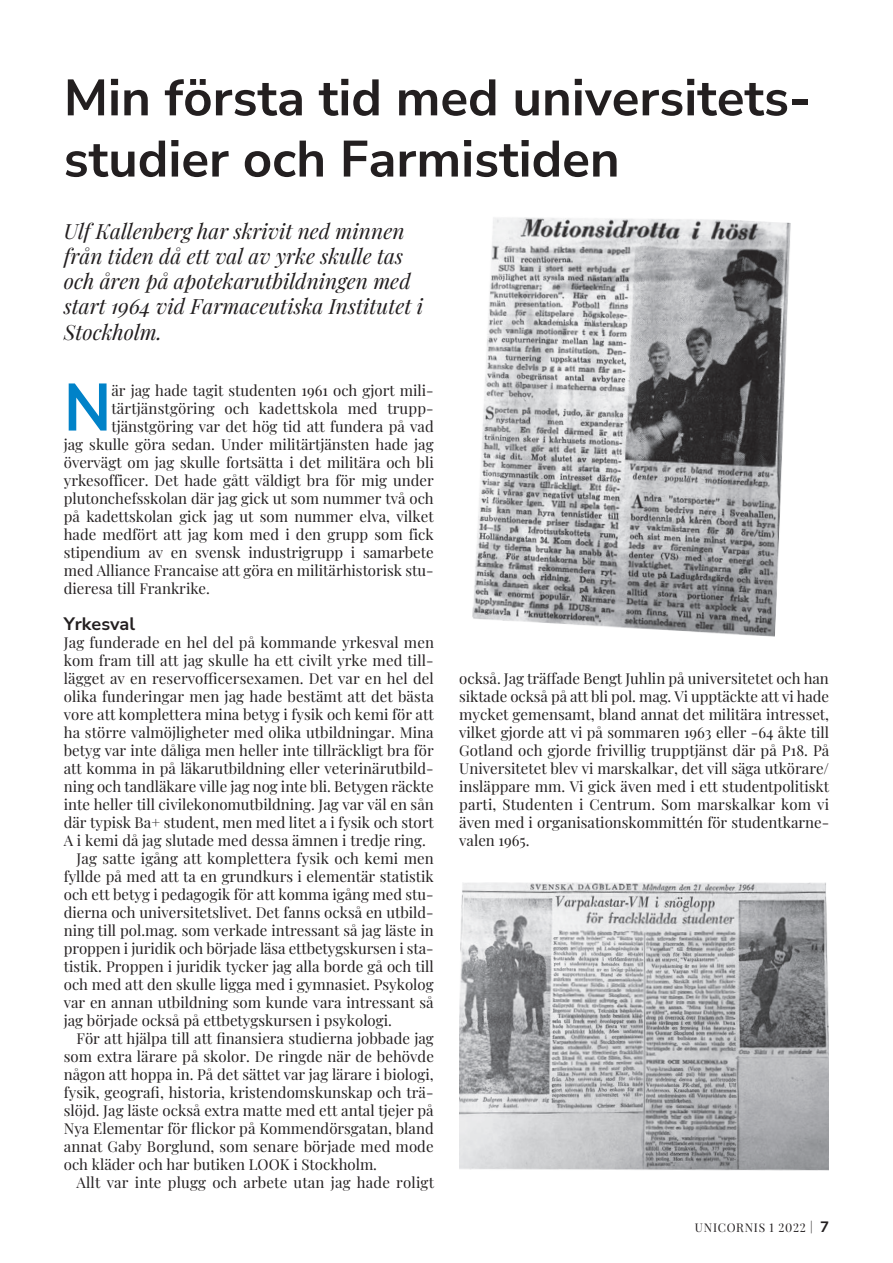
<style>
.page{position:relative;width:893px;height:1263px;background:#fff}
.page>*{position:absolute;margin:0;border:0;box-sizing:border-box;transform-origin:0 0}
.Bröd_utan_indrag_anf{font:700 66.75px "Nunito Sans";color:#0082c8;scale:.95 1}
.Rubrik{font:700 51px/61.2px "Nunito Sans";color:#231f20}
.Ingress{font:italic 21px/25.2px "Playfair Display";color:#231f20}
.Mellanrubrik{font:700 18px "Nunito Sans";color:#231f20}
.Bröd_med_indrag{font:15px/18px "Playfair Display";color:#231f20;text-align:justify}
.Bröd_utan_indrag{font:15px/18px "Playfair Display";color:#231f20;text-align:justify}
.Bröd_utan_indrag_anf-2{font:15px "Playfair Display";color:#231f20}
.t1{font:12px "Playfair Display";letter-spacing:.06em;color:#231f20}
.s1{font-family:"Nunito Sans";font-weight:700;font-size:15px}
</style>
<div class="page">
<img style="left:472px;top:217px;width:319px;height:420px">
<img style="left:459px;top:882px;width:370px;height:288px">
<p class="Rubrik" style="left:64px;top:65px;width:749px">Min första tid med universitets&shy;studier och Farmistiden</p>
<p class="Ingress" style="left:64px;top:217px;width:361px">Ulf Kallenberg har skrivit ned minnen från tiden då ett val av yrke skulle tas och åren på apotekarutbildningen med start 1964 vid Farmaceutiska Institutet i Stockholm.</p>
<p class="Bröd_utan_indrag_anf" style="left:64px;top:360px;width:52px">N</p>
<p class="Bröd_utan_indrag_anf-2" style="left:111px;top:379px;width:324px">är jag hade tagit studenten 1961 och gjort mili-</p>
<p class="Bröd_utan_indrag_anf-2" style="left:111px;top:397px;width:324px">tärtjänstgöring och kadettskola med trupp-</p>
<p class="Bröd_utan_indrag_anf-2" style="left:111px;top:415px;width:324px">tjänstgöring var det hög tid att fundera på vad</p>
<p class="Bröd_utan_indrag_anf-2" style="left:64px;top:433px;width:371px">jag skulle göra sedan. Under militärtjänsten hade jag</p>
<p class="Bröd_utan_indrag_anf-2" style="left:64px;top:451px;width:371px">övervägt om jag skulle fortsätta i det militära och bli</p>
<p class="Bröd_utan_indrag_anf-2" style="left:64px;top:469px;width:371px">yrkesofficer. Det hade gått väldigt bra för mig under</p>
<p class="Bröd_utan_indrag_anf-2" style="left:64px;top:487px;width:371px">plutonchefsskolan där jag gick ut som nummer två och</p>
<p class="Bröd_utan_indrag_anf-2" style="left:64px;top:505px;width:371px">på kadettskolan gick jag ut som nummer elva, vilket</p>
<p class="Bröd_utan_indrag_anf-2" style="left:64px;top:523px;width:371px">hade medfört att jag kom med i den grupp som fick</p>
<p class="Bröd_utan_indrag_anf-2" style="left:64px;top:541px;width:371px">stipendium av en svensk industrigrupp i samarbete</p>
<p class="Bröd_utan_indrag_anf-2" style="left:64px;top:559px;width:371px">med Alliance Francaise att göra en militärhistorisk stu-</p>
<p class="Bröd_utan_indrag_anf-2" style="left:64px;top:577px;width:148px">dieresa till Frankrike.</p>
<p class="Mellanrubrik" style="left:64px;top:611px;width:73px">Yrkesval</p>
<p class="Bröd_utan_indrag" style="left:64px;top:632px;width:372px">Jag funderade en hel del på kommande yrkesval men kom fram till att jag skulle ha ett civilt yrke med til - lägget av en reservofficersexamen. Det var en hel del olika funderingar men jag hade bestämt att det bästa vore att komplettera mina betyg i fysik och kemi för att ha större valmöjligheter med olika utbildningar. Mina betyg var inte dåliga men heller inte tillräckligt bra för att komma in på läkarutbildning eller veterinärutbild&shy;ning och tandläkare ville jag nog inte bli. Betygen räckte inte heller till civilekonomutbildning. Jag var väl en sån där typisk Ba+ student, men med litet a i fysik och stort A i kemi då jag slutade med dessa ämnen i tredje ring.</p>
<p class="Bröd_med_indrag" style="left:64px;top:848px;width:372px;text-indent:13px">Jag satte igång att komplettera fysik och kemi men fyllde på med att ta en grundkurs i elementär statistik och ett betyg i pedagogik för att komma igång med stu&shy;dierna och universitetslivet. Det fanns också en utbild&shy;ning till pol.mag. som verkade intressant så jag läste in proppen i juridik och började läsa ettbetygskursen i sta&shy;tistik. Proppen i juridik tycker jag alla borde gå och till och med att den skulle ligga med i gymnasiet. Psykolog var en annan utbildning som kunde vara intressant så jag började också på ettbetygskursen i psykologi.</p>
<p class="Bröd_med_indrag" style="left:64px;top:1028px;width:372px;text-indent:13px">För att hjälpa till att finansiera studierna jobbade jag som extra lärare på skolor. De ringde när de behövde någon att hoppa in. På det sättet var jag lärare i biologi, fysik, geografi, historia, kristendomskunskap och trä&shy;slöjd. Jag läste också extra matte med ett antal tjejer på Nya Elementar för flickor på Kommendörsgatan, bland annat Gaby Borglund, som senare började med mode och kläder och har butiken LOOK i Stockholm.</p>
<p class="Bröd_med_indrag" style="left:77px;top:1172px;width:359px">Allt var inte plugg och arbete utan jag hade roligt</p>
<p class="Bröd_med_indrag" style="left:459px;top:668px;width:372px">också. Jag träffade Bengt Juhlin på universitetet och han siktade också på att bli pol. mag. Vi upptäckte att vi hade mycket gemensamt, bland annat det militära intresset, vilket gjorde att vi på sommaren 1963 eller -64 åkte till Gotland och gjorde frivillig trupptjänst där på P18. På Universitetet blev vi marskalkar, det vill säga utkörare/ insläppare mm. Vi gick även med i ett studentpolitiskt parti, Studenten i Centrum. Som marskalkar kom vi även med i organisationskommittén för studentkarne&shy;valen 1965.</p>
<p class="t1" style="left:695px;top:1218px;width:136px">UNICORNIS 1 2022 | <span class="s1">7</span></p>
</div>
